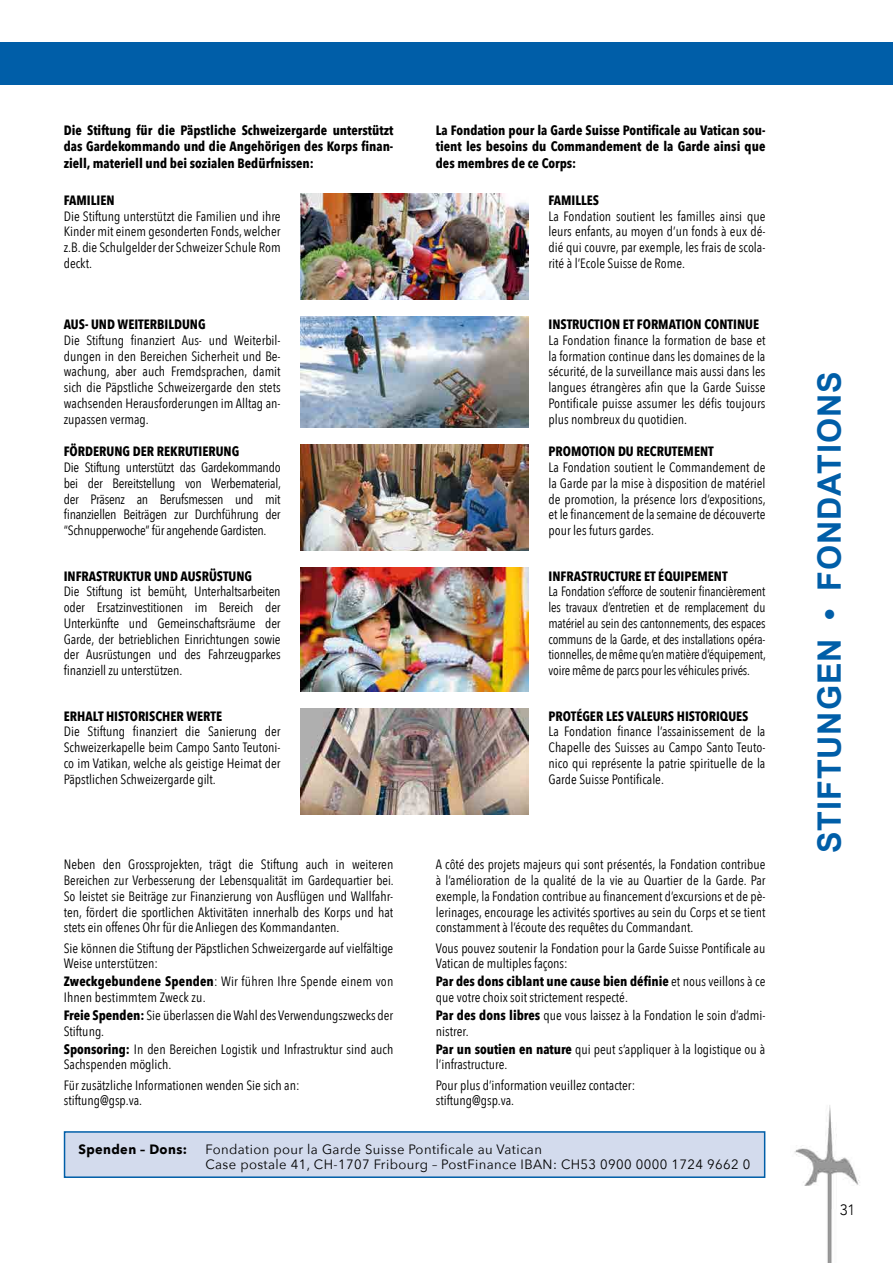
<style>
.page{position:relative;width:893px;height:1263px;background:#fff}
.page>*{position:absolute;margin:0;border:0;box-sizing:border-box;transform-origin:0 0}
.t1{font:700 32.25px "Arial";letter-spacing:.03em;color:#005ea8}
.t2{font:300 15px "Avenir";color:#000}
.t3{font:13.5px/15.8px "Avenir Next Condensed";color:#000;text-align:justify}
.t4{font:700 13.5px/16.5px "Avenir Next Condensed";color:#000;text-align:justify}
.t5{font:13.5px/15.8px "Avenir Next Condensed";color:#000;text-align:justify;scale:.96 1}
.t6{font:13.5px "Avenir Next";letter-spacing:.03em;color:#000}
.t7{font:700 13.5px "Avenir Next";letter-spacing:.03em;color:#000;scale:.95 1}
.s1{font-weight:700}
</style>
<div class="page">
<img style="left:794px;top:1105px;width:66px;height:158px">
<div style="left:0;top:43px;width:893px;height:42px;background:#005ea8"></div>
<img style="left:301px;top:193px;width:227px;height:107px">
<img style="left:301px;top:317px;width:227px;height:110px">
<img style="left:301px;top:444px;width:227px;height:107px">
<img style="left:301px;top:568px;width:227px;height:123px">
<img style="left:301px;top:708px;width:227px;height:106px">
<div style="left:65px;top:1132px;width:700px;height:45px;background:#d3dbed"></div>
<div style="left:64px;top:1131px;width:701px;height:47px;border:2px solid #005ea8"></div>
<p class="t4" style="left:64px;top:122px;width:331px">Die Stiftung für die Päpstliche Schweizergarde unterstützt das Gardekommando und die Angehörigen des Korps finan&shy;ziell, materiell und bei sozialen Bedürfnissen:</p>
<p class="t4" style="left:436px;top:122px;width:331px">La Fondation pour la Garde Suisse Pontificale au Vatican sou&shy;tient les besoins du Commandement de la Garde ainsi que des membres de ce Corps:</p>
<p class="t4" style="left:64px;top:192px;width:52px">FAMILIEN</p>
<p class="t3" style="left:64px;top:207px;width:218px">Die Stiftung unterstützt die Familien und ihre Kinder mit einem gesonderten Fonds, welcher z.B. die Schulgelder der Schweizer Schule Rom deckt.</p>
<p class="t4" style="left:64px;top:316px;width:143px">AUS- UND WEITERBILDUNG</p>
<p class="t3" style="left:64px;top:332px;width:218px">Die Stiftung finanziert Aus- und Weiterbil&shy;dungen in den Bereichen Sicherheit und Be&shy;wachung, aber auch Fremdsprachen, damit sich die Päpstliche Schweizergarde den stets wachsenden Herausforderungen im Alltag an&shy;zupassen vermag.</p>
<p class="t4" style="left:64px;top:443px;width:177px">FÖRDERUNG DER REKRUTIERUNG</p>
<p class="t3" style="left:64px;top:459px;width:219px">Die Stiftung unterstützt das Gardekommando bei der Bereitstellung von Werbematerial, der Präsenz an Berufsmessen und mit finanziellen Beiträgen zur Durchführung der “Schnupperwoche” für angehende Gardisten.</p>
<p class="t4" style="left:64px;top:568px;width:190px">INFRASTRUKTUR UND AUSRÜSTUNG</p>
<p class="t3" style="left:64px;top:583px;width:218px">Die Stiftung ist bemüht, Unterhaltsarbeiten oder Ersatzinvestitionen im Bereich der Unterkünfte und Gemeinschaftsräume der Garde, der betrieblichen Einrichtungen sowie der Ausrüstungen und des Fahrzeugparkes finanziell zu unterstützen.</p>
<p class="t4" style="left:64px;top:708px;width:160px">ERHALT HISTORISCHER WERTE</p>
<p class="t3" style="left:64px;top:723px;width:218px">Die Stiftung finanziert die Sanierung der Schweizerkapelle beim Campo Santo Teutoni&shy;co im Vatikan, welche als geistige Heimat der Päpstlichen Schweizergarde gilt.</p>
<p class="t3" style="left:64px;top:856px;width:331px">Neben den Grossprojekten, trägt die Stiftung auch in weiteren Bereichen zur Verbesserung der Lebensqualität im Gardequartier bei.<br>So leistet sie Beiträge zur Finanzierung von Ausflügen und Wallfahr&shy;ten, fördert die sportlichen Aktivitäten innerhalb des Korps und hat stets ein offenes Ohr für die Anliegen des Kommandanten.</p>
<p class="t3" style="left:64px;top:939px;width:331px">Sie können die Stiftung der Päpstlichen Schweizergarde auf vielfältige<br>Weise unterstützen:</p>
<p class="t3" style="left:64px;top:973px;width:331px"><span class="s1">Zweckgebundene Spenden</span>: Wir führen Ihre Spende einem von<br>Ihnen bestimmtem Zweck zu.</p>
<p class="t3" style="left:64px;top:1007px;width:331px"><span class="s1">Freie Spenden:</span> Sie überlassen die Wahl des Verwendungszwecks der<br>Stiftung.</p>
<p class="t3" style="left:64px;top:1040px;width:331px"><span class="s1">Sponsoring:</span> In den Bereichen Logistik und Infrastruktur sind auch<br>Sachspenden möglich.</p>
<p class="t3" style="left:64px;top:1076px;width:237px">Für zusätzliche Informationen wenden Sie sich an:</p>
<p class="t3" style="left:64px;top:1092px;width:80px">stiftung@gsp.va.</p>
<p class="t4" style="left:549px;top:192px;width:52px">FAMILLES</p>
<p class="t3" style="left:549px;top:207px;width:218px">La Fondation soutient les familles ainsi que leurs enfants, au moyen d’un fonds à eux dé&shy;dié qui couvre, par exemple, les frais de scola&shy;rité à l’Ecole Suisse de Rome.</p>
<p class="t4" style="left:549px;top:316px;width:212px">INSTRUCTION ET FORMATION CONTINUE</p>
<p class="t3" style="left:549px;top:332px;width:218px">La Fondation finance la formation de base et la formation continue dans les domaines de la sécurité, de la surveillance mais aussi dans les langues étrangères afin que la Garde Suisse Pontificale puisse assumer les défis toujours plus nombreux du quotidien.</p>
<p class="t4" style="left:549px;top:443px;width:167px">PROMOTION DU RECRUTEMENT</p>
<p class="t3" style="left:549px;top:459px;width:219px">La Fondation soutient le Commandement de la Garde par la mise à disposition de matériel de promotion, la présence lors d’expositions, et le financement de la semaine de découverte pour les futurs gardes.</p>
<p class="t4" style="left:549px;top:568px;width:181px">INFRASTRUCTURE ET ÉQUIPEMENT</p>
<p class="t5" style="left:549px;top:583px;width:228px">La Fondation s’efforce de soutenir financièrement les travaux d’entretien et de remplacement du matériel au sein des cantonnements, des espaces communs de la Garde, et des installations opéra&shy;tionnelles, de même qu’en matière d’équipement, voire même de parcs pour les véhicules privés.</p>
<p class="t4" style="left:549px;top:708px;width:201px">PROTÉGER LES VALEURS HISTORIQUES</p>
<p class="t3" style="left:549px;top:723px;width:218px">La Fondation finance l’assainissement de la Chapelle des Suisses au Campo Santo Teuto&shy;nico qui représente la patrie spirituelle de la Garde Suisse Pontificale.</p>
<p class="t3" style="left:436px;top:856px;width:331px">A côté des projets majeurs qui sont présentés, la Fondation contribue à l’amélioration de la qualité de la vie au Quartier de la Garde. Par exemple, la Fondation contribue au financement d’excursions et de pè&shy;lerinages, encourage les activités sportives au sein du Corps et se tient constamment à l’écoute des requêtes du Commandant.</p>
<p class="t3" style="left:436px;top:939px;width:331px">Vous pouvez soutenir la Fondation pour la Garde Suisse Pontificale au<br>Vatican de multiples façons:</p>
<p class="t3" style="left:436px;top:973px;width:331px"><span class="s1">Par des dons ciblant une cause bien définie</span> et nous veillons à ce que votre choix soit strictement respecté.</p>
<p class="t3" style="left:436px;top:1007px;width:331px"><span class="s1">Par des dons libres</span> que vous laissez à la Fondation le soin d’admi&shy;nistrer.</p>
<p class="t3" style="left:436px;top:1040px;width:331px"><span class="s1">Par un soutien en nature</span> qui peut s’appliquer à la logistique ou à l’infrastructure.</p>
<p class="t3" style="left:436px;top:1076px;width:201px">Pour plus d’information veuillez contacter:</p>
<p class="t3" style="left:436px;top:1092px;width:80px">stiftung@gsp.va.</p>
<p class="t7" style="left:78px;top:1137px;width:116px">Spenden – Dons:</p>
<p class="t6" style="left:206px;top:1138px;width:338px">Fondation pour la Garde Suisse Pontificale au Vatican</p>
<p class="t6" style="left:206px;top:1153px;width:546px">Case postale 41, CH-1707 Fribourg – PostFinance IBAN: CH53 0900 0000 1724 9662 0</p>
<h1 class="t1" style="left:808px;top:853px;width:483px;rotate:-90deg">STIFTUNGEN • FONDATIONS</h1>
<p class="t2" style="left:840px;top:1201px;width:17px">31</p>
</div>
